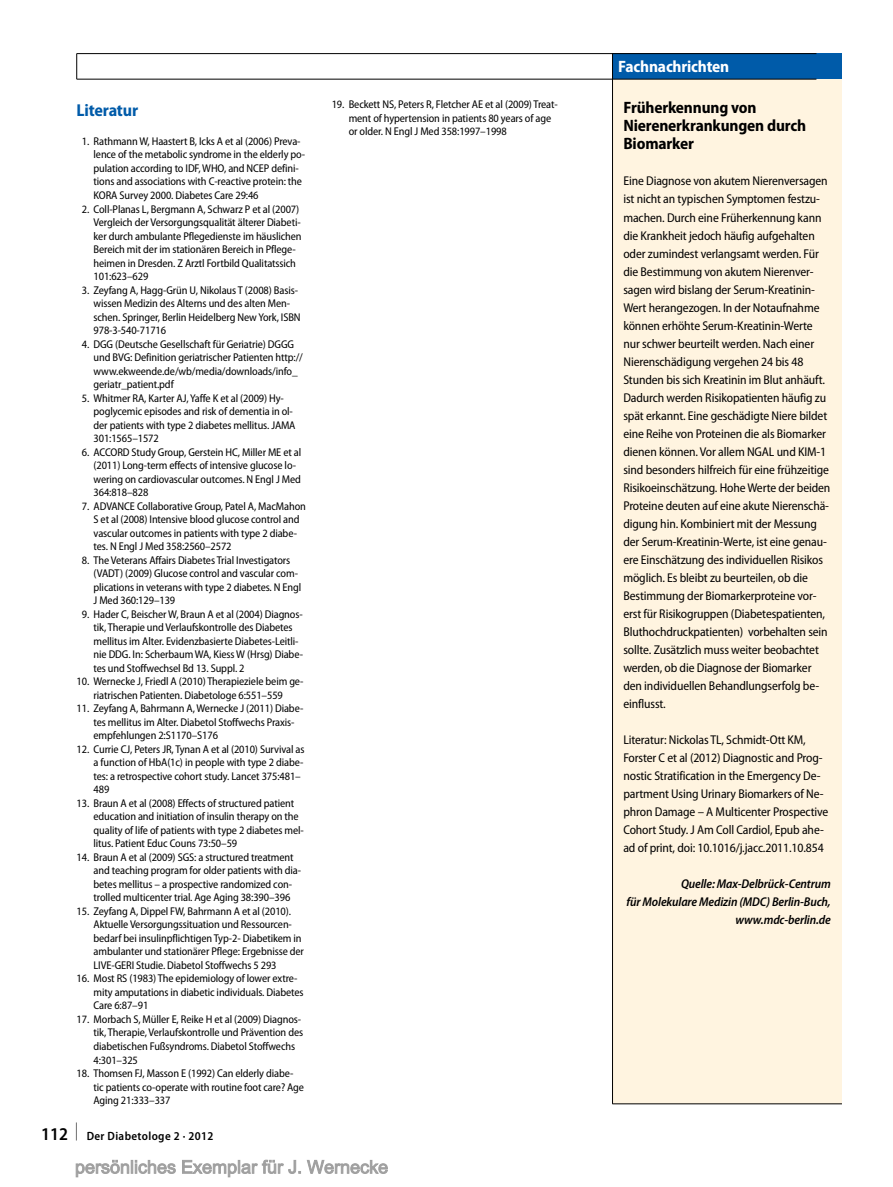
<style>
.page{position:relative;width:893px;height:1187px;background:#fff}
.page>*{position:absolute;margin:0;border:0;box-sizing:border-box;transform-origin:0 0}
.t1{font:700 semi-condensed 17.25px "Myriad Pro";letter-spacing:-.01em;color:#005ba9}
.t2{font:700 semi-condensed 16.5px/18px "Myriad Pro";letter-spacing:-.01em;color:#000}
.t3{font:700 semi-condensed 16.5px "Myriad Pro";letter-spacing:-.01em;color:#fff}
.t4{font:semi-condensed 12.75px/18px "Myriad Pro";letter-spacing:-.01em;color:#000}
.t5{font:italic 600 semi-condensed 12.75px/18px "Myriad Pro";letter-spacing:-.01em;color:#000;text-align:right}
.t6{font:600 semi-condensed 12px "Myriad Pro";letter-spacing:.03em;color:#000}
.t7{font:semi-condensed 11.25px/13.5px "Myriad Pro";letter-spacing:-.01em;color:#000}
.s1{font-size:18px}
</style>
<div class="page">
<div style="left:612px;top:79px;width:230px;height:1024px;background:#fff4e0"></div>
<div style="left:613px;top:54px;width:229px;height:25px;background:#005ba9"></div>
<hr style="left:612px;top:54px;width:1px;height:1049px;background:#000">
<hr style="left:612px;top:1103px;width:230px;height:1px;background:#000">
<hr style="left:77px;top:53px;width:739px;height:1px;background:#000">
<svg style="left:76px;top:54px;width:1px;height:25px"></svg>
<hr style="left:77px;top:79px;width:739px;height:1px;background:#000">
<svg style="left:75px;top:1159px;width:313px;height:18px"></svg>
<h1 class="t1" style="left:77px;top:101px;width:63px">Literatur</h1>
<p class="t7" style="left:94px;top:135px;width:213px;text-indent:-12px">1. RathmannW, Haastert B, Icks A et al (2006) Preva&shy;lence of the metabolic syndrome in the elderly po&shy;pulation according to IDF,WHO, and NCEP defini&shy;tions and associations with C-reactive protein: the KORA Survey 2000. Diabetes Care 29:46</p>
<p class="t7" style="left:94px;top:202px;width:210px;text-indent:-12px">2. Coll-Planas L, Bergmann A, Schwarz P et al (2007)<br>Vergleich der Versorgungsqualität älterer Diabeti&shy;ker durch ambulante Pflegedienste im häuslichen Bereich mit der im stationären Bereich in Pflege&shy;heimen in Dresden. Z Arztl Fortbild Qualitatssich 101:623–629</p>
<p class="t7" style="left:94px;top:283px;width:209px;text-indent:-12px">3. Zeyfang A, Hagg-Grün U, Nikolaus T (2008) Basis&shy;wissen Medizin des Alterns und des alten Men&shy;schen. Springer, Berlin Heidelberg NewYork, ISBN 978-3-540-71716</p>
<p class="t7" style="left:94px;top:337px;width:211px;text-indent:-12px">4. DGG (Deutsche Gesellschaft für Geriatrie) DGGG und BVG: Definition geriatrischer Patienten http:// www.ekweende.de/wb/media/downloads/info_ geriatr_patient.pdf</p>
<p class="t7" style="left:94px;top:391px;width:204px;text-indent:-12px">5. Whitmer RA, Karter AJ, Yaffe K et al (2009) Hy&shy;poglycemic episodes and risk of dementia in ol&shy;der patients with type 2 diabetes mellitus. JAMA 301:1565–1572</p>
<p class="t7" style="left:94px;top:445px;width:209px;text-indent:-12px">6. ACCORD Study Group, Gerstein HC, Miller ME et al (2011) Long-term effects of intensive glucose lo&shy;wering on cardiovascular outcomes. N Engl J Med 364:818–828</p>
<p class="t7" style="left:94px;top:499px;width:214px;text-indent:-12px">7. ADVANCE Collaborative Group, Patel A, MacMahon S et al (2008) Intensive blood glucose control and vascular outcomes in patients with type 2 diabe&shy;tes. N Engl J Med 358:2560–2572</p>
<p class="t7" style="left:94px;top:553px;width:209px;text-indent:-12px">8. The Veterans Affairs Diabetes Trial Investigators (VADT) (2009) Glucose control and vascular com&shy;plications in veterans with type 2 diabetes. N Engl J Med 360:129–139</p>
<p class="t7" style="left:94px;top:607px;width:211px;text-indent:-12px">9. Hader C, BeischerW, Braun A et al (2004) Diagnos&shy;tik, Therapie und Verlaufskontrolle des Diabetes mellitus im Alter. Evidenzbasierte Diabetes-Leitli&shy;nie DDG. In: ScherbaumWA, KiessW (Hrsg) Diabe&shy;tes und Stoffwechsel Bd 13. Suppl. 2</p>
<p class="t7" style="left:77px;top:675px;width:229px;text-align:center">10. Wernecke J, Friedl A (2010) Therapieziele beim ge&shy;riatrischen Patienten. Diabetologe 6:551–559</p>
<p class="t7" style="left:94px;top:702px;width:211px;text-indent:-17px">11. Zeyfang A, Bahrmann A,Wernecke J (2011) Diabe&shy;tes mellitus im Alter. Diabetol Stoffwechs Praxis&shy;empfehlungen 2:S1170–S176</p>
<p class="t7" style="left:94px;top:742px;width:213px;text-indent:-17px">12. Currie CJ, Peters JR, Tynan A et al (2010) Survival as a function of HbA(1c) in people with type 2 diabe&shy;tes: a retrospective cohort study. Lancet 375:481– 489</p>
<p class="t7" style="left:94px;top:796px;width:212px;text-indent:-17px">13. Braun A et al (2008) Effects of structured patient education and initiation of insulin therapy on the quality of life of patients with type 2 diabetes mel&shy;litus. Patient Educ Couns 73:50–59</p>
<p class="t7" style="left:94px;top:850px;width:209px;text-indent:-17px">14. Braun A et al (2009) SGS: a structured treatment and teaching program for older patients with dia&shy;betes mellitus – a prospective randomized con&shy;trolled multicenter trial. Age Aging 38:390–396</p>
<p class="t7" style="left:94px;top:904px;width:212px;text-indent:-17px">15. Zeyfang A, Dippel FW, Bahrmann A et al (2010).<br>Aktuelle Versorgungssituation und Ressourcen&shy;bedarf bei insulinpflichtigen Typ-2- Diabetikem in ambulanter und stationärer Pflege: Ergebnisse der LIVE-GERI Studie. Diabetol Stoffwechs 5 293</p>
<p class="t7" style="left:94px;top:972px;width:212px;text-indent:-17px">16. Most RS (1983) The epidemiology of lower extre&shy;mity amputations in diabetic individuals. Diabetes<br>Care 6:87–91</p>
<p class="t7" style="left:94px;top:1012px;width:211px;text-indent:-17px">17. Morbach S, Müller E, Reike H et al (2009) Diagnos&shy;tik, Therapie, Verlaufskontrolle und Prävention des diabetischen Fußsyndroms. Diabetol Stoffwechs 4:301–325</p>
<p class="t7" style="left:94px;top:1066px;width:212px;text-indent:-17px">18. Thomsen FJ, Masson E (1992) Can elderly diabe&shy;tic patients co-operate with routine foot care? Age<br>Aging 21:333–337</p>
<p class="t6" style="left:41px;top:1129px;width:174px"><span class="s1">112 </span><sup>|</sup> Der Diabetologe 2 · 2012</p>
<h2 class="t3" style="left:618px;top:57px;width:112px">Fachnachrichten</h2>
<p class="t7" style="left:349px;top:98px;width:211px;text-indent:-17px">19. Beckett NS, Peters R, Fletcher AE et al (2009) Treat&shy;ment of hypertension in patients 80 years of age or older. N Engl J Med 358:1997–1998</p>
<h2 class="t2" style="left:623px;top:99px;width:184px">Früherkennung von<br>Nierenerkrankungen durch<br>Biomarker</h2>
<p class="t4" style="left:623px;top:172px;width:208px">Eine Diagnose von akutem Nierenversagen ist nicht an typischen Symptomen festzu&shy;machen. Durch eine Früherkennung kann die Krankheit jedoch häufig aufgehalten oder zumindest verlangsamt werden. Für die Bestimmung von akutem Nierenver&shy;sagen wird bislang der Serum-Kreatinin-Wert herangezogen. In der Notaufnahme können erhöhte Serum-Kreatinin-Werte nur schwer beurteilt werden. Nach einer Nierenschädigung vergehen 24 bis 48<br>Stunden bis sich Kreatinin im Blut anhäuft.<br>Dadurch werden Risikopatienten häufig zu spät erkannt. Eine geschädigte Niere bildet eine Reihe von Proteinen die als Biomarker dienen können. Vor allem NGAL und KIM-1 sind besonders hilfreich für eine frühzeitige Risikoeinschätzung. HoheWerte der beiden Proteine deuten auf eine akute Nierenschä&shy;digung hin. Kombiniert mit der Messung der Serum-Kreatinin-Werte, ist eine genau&shy;ere Einschätzung des individuellen Risikos möglich. Es bleibt zu beurteilen, ob die Bestimmung der Biomarkerproteine vor&shy;erst für Risikogruppen (Diabetespatienten, Bluthochdruckpatienten) vorbehalten sein sollte. Zusätzlich muss weiter beobachtet werden, ob die Diagnose der Biomarker den individuellen Behandlungserfolg be&shy;einflusst.</p>
<p class="t4" style="left:623px;top:730px;width:207px">Literatur: Nickolas TL, Schmidt-Ott KM, Forster C et al (2012) Diagnostic and Prog&shy;nostic Stratification in the Emergency De&shy;partment Using Urinary Biomarkers of Ne&shy;phron Damage – A Multicenter Prospective Cohort Study. J Am Coll Cardiol, Epub ahe&shy;ad of print, doi: 10.1016/j.jacc.2011.10.854</p>
<p class="t5" style="left:627px;top:874px;width:206px">Quelle: Max-Delbrück-Centrum<br>für Molekulare Medizin (MDC) Berlin-Buch, www.mdc-berlin.de</p>
</div>
